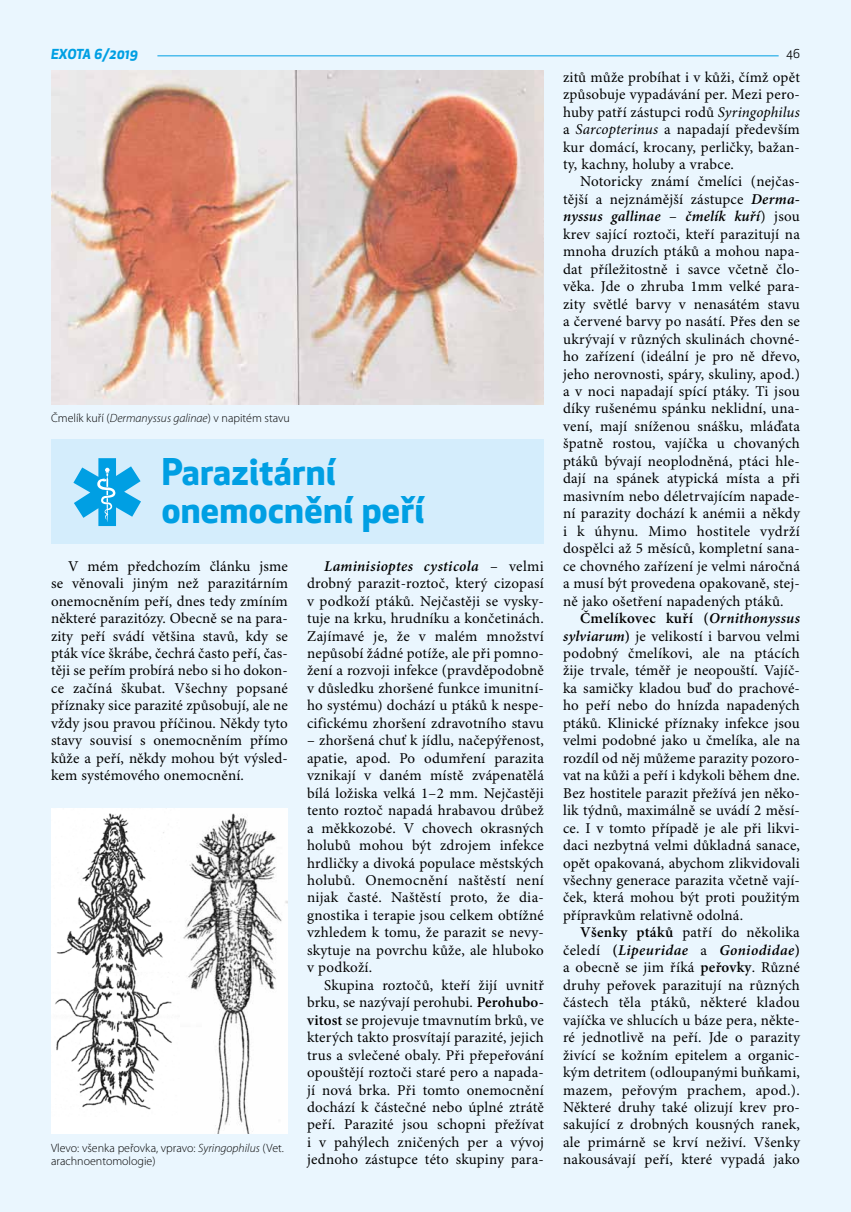
<style>
.page{position:relative;width:851px;height:1212px;background:#fff}
.page>*{position:absolute;margin:0;border:0;box-sizing:border-box;transform-origin:0 0}
.t1{font:700 36px/37.5px "Apex New";letter-spacing:.01em;color:#009fe3}
.t2{font:15px/17.4px "Minion Pro";letter-spacing:.01em;color:#000;text-align:justify}
.t3{font:italic 700 13.5px "Apex New";color:#009fe3}
.t4{font:300 12px/13.5px "Myriad Pro";color:#000}
.t5{font:12px "Apex New";color:#000}
.s1{font-style:italic}
.s2{font-weight:600;font-style:italic}
.s3{font-weight:600}
</style>
<div class="page">
<div style="left:0;top:0;width:850px;height:1212px;background:#eaf6fe"></div>
<div style="left:51px;top:439px;width:493px;height:105px;background:#d4edfc"></div>
<svg style="left:73px;top:458px;width:68px;height:68px"></svg>
<img style="left:179px;top:808px;width:109px;height:326px">
<div style="left:51px;top:808px;width:128px;height:326px;background:#fff"></div>
<img style="left:55px;top:813px;width:118px;height:297px">
<img style="left:51px;top:70px;width:493px;height:335px">
<hr style="left:157px;top:55px;width:621px;height:1px;background:#009fe3">
<p class="t3" style="left:51px;top:44px;width:88px">EXOTA 6/2019</p>
<p class="t5" style="left:786px;top:46px;width:15px">46</p>
<p class="t4" style="left:51px;top:412px;width:240px">Čmelík kuří (<span class="s1">Dermanyssus galinae</span>) v napitém stavu</p>
<h1 class="t1" style="left:162px;top:452px;width:264px">Parazitární onemocnění peří</h1>
<p class="t2" style="left:51px;top:558px;width:238px;text-indent:17px">V mém předchozím článku jsme se věnovali jiným než parazitárním onemocněním peří, dnes tedy zmíním některé parazitózy. Obecně se na para&shy;zity peří svádí většina stavů, kdy se pták více škrábe, čechrá často peří, čas&shy;těji se peřím probírá nebo si ho dokon&shy;ce začíná škubat. Všechny popsané příznaky sice parazité způsobují, ale ne vždy jsou pravou příčinou. Někdy tyto stavy souvisí s onemocněním přímo kůže a peří, někdy mohou být výsled&shy;kem systémového onemocnění.</p>
<p class="t2" style="left:307px;top:558px;width:238px;text-indent:17px"><span class="s2">Laminisioptes cysticola</span> – velmi drobný parazit-roztoč, který cizopasí v podkoží ptáků. Nejčastěji se vysky&shy;tuje na krku, hrudníku a končetinách.<br>Zajímavé je, že v malém množství nepůsobí žádné potíže, ale při pomno&shy;žení a rozvoji infekce (pravděpodobně v důsledku zhoršené funkce imunitní&shy;ho systému) dochází u ptáků k nespe&shy;cifickému zhoršení zdravotního stavu</p>
<p class="t2" style="left:307px;top:732px;width:238px">– zhoršená chuť k jídlu, načepýřenost, apatie, apod. Po odumření parazita vznikají v daném místě zvápenatělá bílá ložiska velká 1–2 mm. Nejčastěji tento roztoč napadá hrabavou drůbež a měkkozobé. V chovech okrasných holubů mohou být zdrojem infekce hrdličky a divoká populace městských holubů. Onemocnění naštěstí není nijak časté. Naštěstí proto, že dia&shy;gnostika i terapie jsou celkem obtížné vzhledem k tomu, že parazit se nevy&shy;skytuje na povrchu kůže, ale hluboko v podkoží.</p>
<p class="t2" style="left:307px;top:977px;width:238px;text-indent:17px">Skupina roztočů, kteří žijí uvnitř brku, se nazývají perohubi. <span class="s3">Perohubo&shy;vitost</span> se projevuje tmavnutím brků, ve kterých takto prosvítají parazité, jejich trus a svlečené obaly. Při přepeřování opouštějí roztoči staré pero a napada&shy;jí nová brka. Při tomto onemocnění dochází k částečné nebo úplné ztrátě peří. Parazité jsou schopni přežívat i v pahýlech zničených per a vývoj jednoho zástupce této skupiny para-</p>
<p class="t4" style="left:51px;top:1141px;width:234px">Vlevo: všenka peřovka, vpravo: <span class="s1">Syringophilus</span> (Vet. arachnoentomologie)</p>
<p class="t2" style="left:563px;top:69px;width:238px">zitů může probíhat i v kůži, čímž opět způsobuje vypadávání per. Mezi pero&shy;huby patří zástupci rodů <span class="s1">Syringophilus </span>a <span class="s1">Sarcopterinus</span> a napadají především kur domácí, krocany, perličky, bažan&shy;ty, kachny, holuby a vrabce.</p>
<p class="t2" style="left:563px;top:174px;width:238px;text-indent:17px">Notoricky známí čmelíci (nejčas&shy;tější a nejznámější zástupce <span class="s2">Derma&shy;nyssus gallinae</span> – <span class="s2">čmelík kuří</span>) jsou krev sající roztoči, kteří parazitují na mnoha druzích ptáků a mohou napa&shy;dat příležitostně i savce včetně člo&shy;věka. Jde o zhruba 1mm velké para&shy;zity světlé barvy v nenasátém stavu a červené barvy po nasátí. Přes den se ukrývají v různých skulinách chovné&shy;ho zařízení (ideální je pro ně dřevo, jeho nerovnosti, spáry, skuliny, apod.) a v noci napadají spící ptáky. Ti jsou díky rušenému spánku neklidní, una&shy;vení, mají sníženou snášku, mláďata špatně rostou, vajíčka u chovaných ptáků bývají neoplodněná, ptáci hle&shy;dají na spánek atypická místa a při masivním nebo déletrvajícím napade&shy;ní parazity dochází k anémii a někdy i k úhynu. Mimo hostitele vydrží dospělci až 5 měsíců, kompletní sana&shy;ce chovného zařízení je velmi náročná a musí být provedena opakovaně, stej&shy;ně jako ošetření napadených ptáků.</p>
<p class="t2" style="left:563px;top:610px;width:238px;text-indent:17px"><span class="s3">Čmelíkovec kuří (</span><span class="s2">Ornithonyssus sylviarum</span><span class="s3">)</span> je velikostí i barvou velmi podobný čmelíkovi, ale na ptácích žije trvale, téměř je neopouští. Vajíč&shy;ka samičky kladou buď do prachové&shy;ho peří nebo do hnízda napadených ptáků. Klinické příznaky infekce jsou velmi podobné jako u čmelíka, ale na rozdíl od něj můžeme parazity pozoro&shy;vat na kůži a peří i kdykoli během dne.<br>Bez hostitele parazit přežívá jen něko&shy;lik týdnů, maximálně se uvádí 2 měsí&shy;ce. I v tomto případě je ale při likvi&shy;daci nezbytná velmi důkladná sanace, opět opakovaná, abychom zlikvidovali všechny generace parazita včetně vají&shy;ček, která mohou být proti použitým přípravkům relativně odolná.</p>
<p class="t2" style="left:563px;top:924px;width:238px;text-indent:17px"><span class="s3">Všenky ptáků</span> patří do několika čeledí <span class="s3">(</span><span class="s2">Lipeuridae</span> a <span class="s2">Goniodidae</span><span class="s3">) </span>a obecně se jim říká <span class="s3">peřovky</span>. Různé druhy peřovek parazitují na různých částech těla ptáků, některé kladou vajíčka ve shlucích u báze pera, někte&shy;ré jednotlivě na peří. Jde o parazity živící se kožním epitelem a organic&shy;kým detritem (odloupanými buňkami, mazem, peřovým prachem, apod.).<br>Některé druhy také olizují krev pro&shy;sakující z drobných kousných ranek, ale primárně se krví neživí. Všenky nakousávají peří, které vypadá jako</p>
</div>
